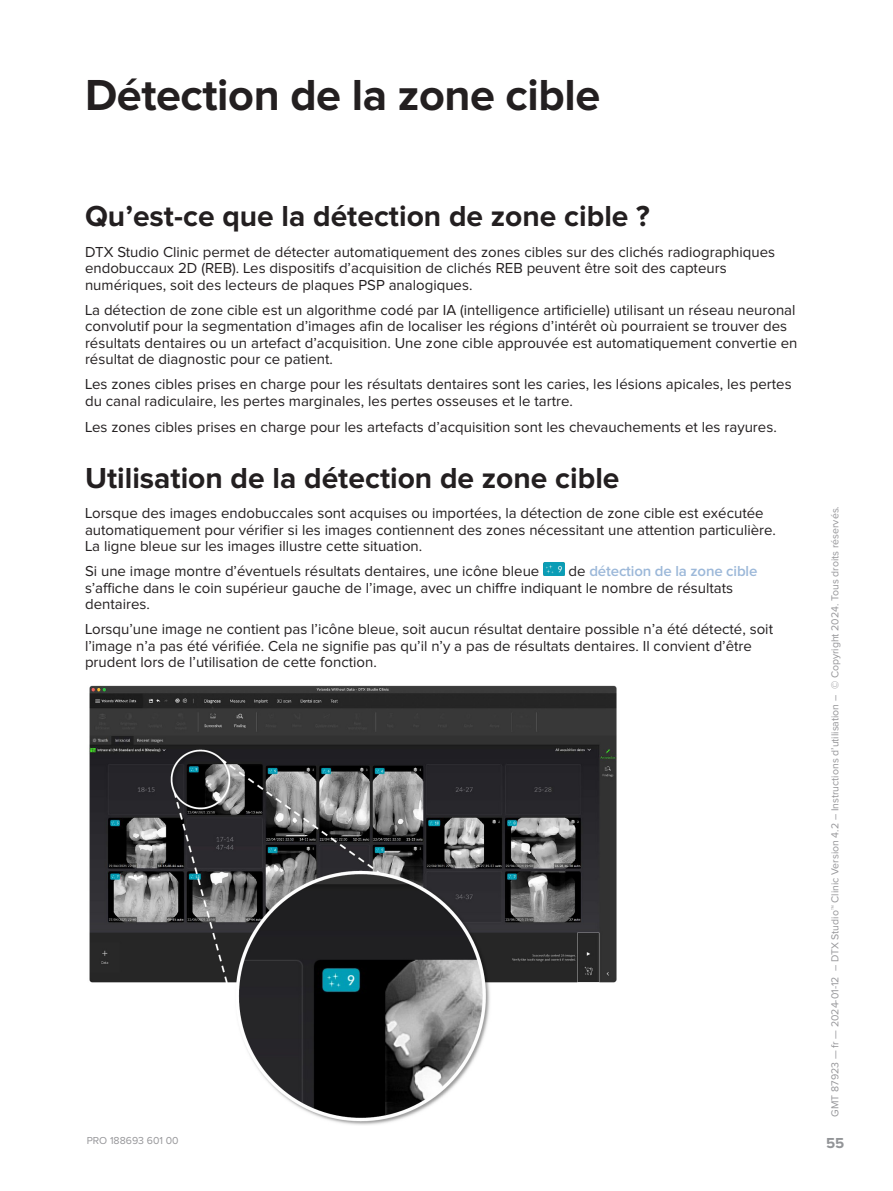
<style>
.page{position:relative;width:893px;height:1191px;background:#fff}
.page>*{position:absolute;margin:0;border:0;box-sizing:border-box;transform-origin:0 0}
.Header_1{font:700 45px "Proxima Nova";letter-spacing:-.01em;color:#231f20}
.Header_2{font:700 30px "Proxima Nova";color:#231f20}
.Body{font:15px/16.5px "Proxima Nova";color:#231f20}
.t1{font:700 15px "Proxima Nova";color:#939598}
.t2{font:10.5px "Proxima Nova";color:#969699}
.s1{font-weight:600;color:#9cb8d9}
</style>
<div class="page">
<img style="left:543px;top:562px;width:21px;height:13px">
<img style="left:89px;top:685px;width:528px;height:440px">
<p class="Header_1" style="left:85px;top:74px;width:517px">Détection de la zone cible</p>
<p class="Header_2" style="left:85px;top:202px;width:566px">Qu’est-ce que la détection de zone cible ?</p>
<p class="Body" style="left:85px;top:244px;width:692px">DTX Studio Clinic permet de détecter automatiquement des zones cibles sur des clichés radiographiques endobuccaux 2D (REB). Les dispositifs d’acquisition de clichés REB peuvent être soit des capteurs numériques, soit des lecteurs de plaques PSP analogiques.</p>
<p class="Body" style="left:85px;top:302px;width:714px">La détection de zone cible est un algorithme codé par IA (intelligence artificielle) utilisant un réseau neuronal convolutif pour la segmentation d’images afin de localiser les régions d’intérêt où pourraient se trouver des résultats dentaires ou un artefact d’acquisition. Une zone cible approuvée est automatiquement convertie en résultat de diagnostic pour ce patient.</p>
<p class="Body" style="left:85px;top:376px;width:708px">Les zones cibles prises en charge pour les résultats dentaires sont les caries, les lésions apicales, les pertes du canal radiculaire, les pertes marginales, les pertes osseuses et le tartre.</p>
<p class="Body" style="left:85px;top:419px;width:693px">Les zones cibles prises en charge pour les artefacts d’acquisition sont les chevauchements et les rayures.</p>
<p class="Header_2" style="left:85px;top:464px;width:536px">Utilisation de la détection de zone cible</p>
<p class="Body" style="left:85px;top:506px;width:692px">Lorsque des images endobuccales sont acquises ou importées, la détection de zone cible est exécutée automatiquement pour vérifier si les images contiennent des zones nécessitant une attention particulière.<br>La ligne bleue sur les images illustre cette situation.</p>
<p class="Body" style="left:85px;top:564px;width:456px">Si une image montre d’éventuels résultats dentaires, une icône bleue</p>
<p class="Body" style="left:85px;top:564px;width:674px;text-indent:483px">de <span class="s1">détection de la zone cible </span>s’affiche dans le coin supérieur gauche de l’image, avec un chiffre indiquant le nombre de résultats dentaires.</p>
<p class="Body" style="left:85px;top:622px;width:689px">Lorsqu’une image ne contient pas l’icône bleue, soit aucun résultat dentaire possible n’a été détecté, soit l’image n’a pas été vérifiée. Cela ne signifie pas qu’il n’y a pas de résultats dentaires. Il convient d’être prudent lors de l’utilisation de cette fonction.</p>
<p class="t2" style="left:87px;top:1135px;width:93px">PRO 188693 601 00</p>
<p class="t2" style="left:830px;top:1116px;width:612px;rotate:-90deg">GMT 87923 — fr — 2024-01-12 – DTX Studio™ Clinic Version 4.2 – Instructions d’utilisation – © Copyright 2024. Tous droits réservés.</p>
<p class="t1" style="left:826px;top:1135px;width:20px">55</p>
</div>
